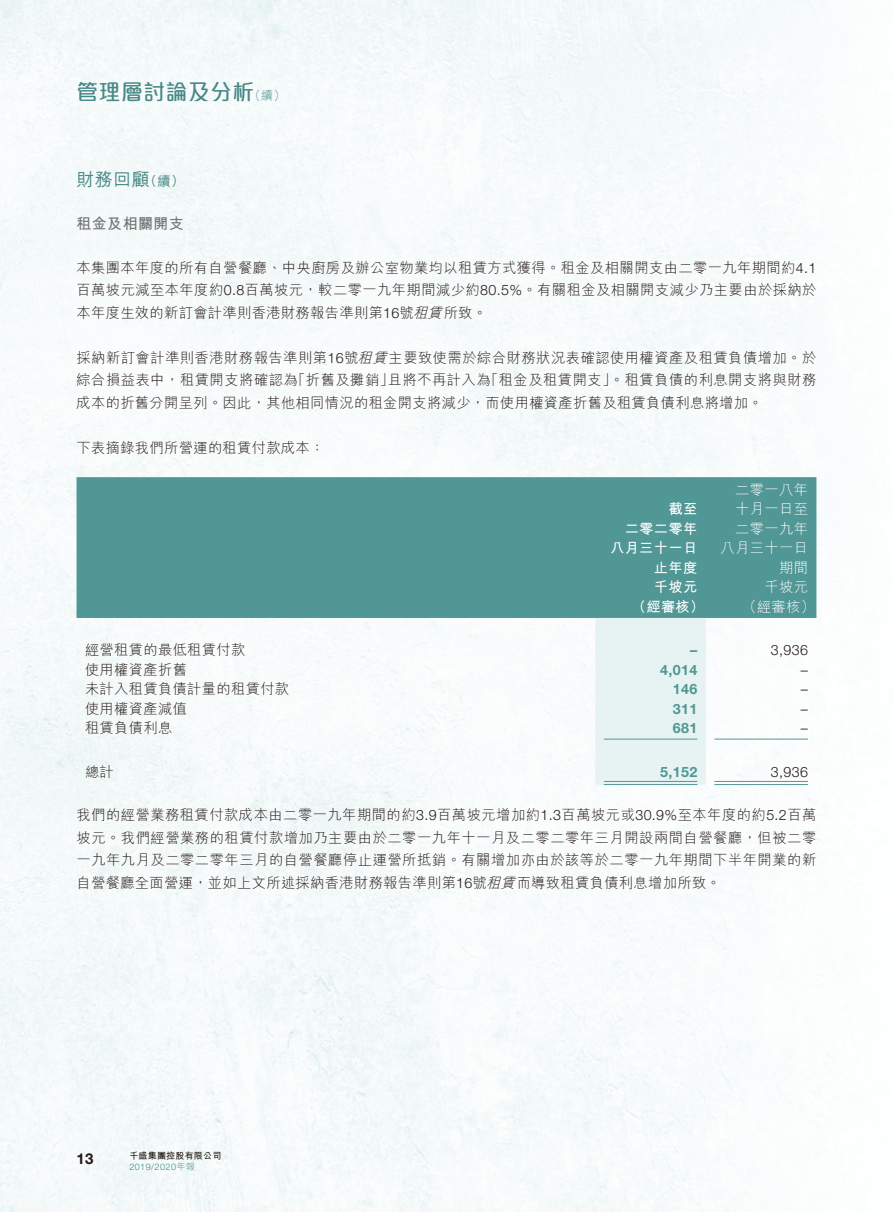
<style>
.page{position:relative;width:893px;height:1212px;background:#fff}
.page>*{position:absolute;margin:0;border:0;box-sizing:border-box;transform-origin:0 0}
.t1{font:500 21.75px "M Elle HK";letter-spacing:.025em;color:#478887}
.t2{font:500 18px "M Hei HK";color:#478887}
.t3{font:700 15px "M Hei HK";letter-spacing:.025em;color:#727272}
.t4{font:700 15px "Helvetica Neue LT Std";color:#231916}
.t5{font:300 14.25px/22.5px "M Hei HK";letter-spacing:.025em;color:#231916;text-align:justify}
.t6{font:300 14.25px/19.5px "M Hei HK";letter-spacing:.025em;color:#fff;text-align:right}
.t7{font:700 14.25px/19.5px "M Hei HK";letter-spacing:.025em;color:#fff;text-align:right}
.t8{font:700 14.25px "Helvetica Neue LT Std";letter-spacing:.025em;color:#519795}
.t9{font:300 14.25px "Helvetica Neue LT Std";letter-spacing:.025em;color:#231916}
.t10{font:500 13.5px "M Hei HK";color:#478887}
.t11{font:300 12px "M Hei HK";color:#478887}
.t12{font:300 9px "Helvetica Neue LT Std";letter-spacing:.05em;color:#478887}
.t13{font:700 9px "M Hei HK";letter-spacing:.025em;color:#231916}
.s1{font-family:"Helvetica Neue LT Std"}
.s2{font-style:italic}
.s3{font-family:"M Hei HK"}
</style>
<div class="page">
<div style="left:0;top:0;width:830px;height:1212px;background:#f6fbfb"></div>
<div style="left:77px;top:477px;width:739px;height:141px;background:#519795"></div>
<div style="left:595px;top:618px;width:111px;height:167px;background:#e7f3f3"></div>
<hr style="left:604px;top:739px;width:93px;height:1px;background:#519795">
<hr style="left:714px;top:739px;width:94px;height:1px;background:#519795">
<hr style="left:604px;top:781px;width:93px;height:1px;background:#519795">
<hr style="left:604px;top:784px;width:93px;height:1px;background:#519795">
<hr style="left:714px;top:781px;width:94px;height:1px;background:#519795">
<hr style="left:714px;top:784px;width:94px;height:1px;background:#519795">
<h1 class="t1" style="left:77px;top:81px;width:179px">管理層討論及分析</h1>
<p class="t11" style="left:249px;top:90px;width:38px">（續(</p>
<p class="t2" style="left:77px;top:166px;width:75px">財務回顧</p>
<p class="t3" style="left:77px;top:212px;width:109px">租金及相關開支</p>
<p class="t5" style="left:77px;top:256px;width:741px">本集團本年度的所有自營餐廳、中央廚房及辦公室物業均以租賃方式獲得。租金及相關開支由二零一九年期間約<span class="s1">4.1</span>百萬坡元減至本年度約<span class="s1">0.8</span>百萬坡元，較二零一九年期間減少約<span class="s1">80.5%</span>。有關租金及相關開支減少乃主要由於採納於本年度生效的新訂會計準則香港財務報告準則第<span class="s1">16</span>號<span class="s2">租賃</span>所致。</p>
<p class="t5" style="left:77px;top:346px;width:741px;text-align:right">採納新訂會計準則香港財務報告準則第<span class="s1">16</span>號<span class="s2">租賃</span>主要致使需於綜合財務狀況表確認使用權資產及租賃負債增加。於「租金及租賃開支」。租賃負債的利息開支將與財務</p>
<p class="t10" style="left:144px;top:171px;width:43px">（續(</p>
<p class="t5" style="left:77px;top:369px;width:688px">綜合損益表中，租賃開支將確認為<br>成本的折舊分開呈列。因此，其他相同情況的租金開支將減少，而使用權資產折舊及租賃負債利息將增加。</p>
<p class="t5" style="left:77px;top:436px;width:249px">下表摘錄我們所營運的租賃付款成本：</p>
<p class="t5" style="left:388px;top:369px;width:104px">且將不再計入為</p>
<p class="t5" style="left:291px;top:369px;width:104px">「折舊及攤銷」</p>
<p class="t7" style="left:610px;top:498px;width:89px">截至<br>二零二零年八月三十一日止年度</p>
<p class="t7" style="left:654px;top:576px;width:45px">千坡元</p>
<p class="t6" style="left:721px;top:480px;width:89px">二零一八年十月一日至二零一九年八月三十一日期間<br>千坡元</p>
<p class="t7" style="left:632px;top:596px;width:74px">（經審核）</p>
<p class="t6" style="left:742px;top:597px;width:74px">（經審核(</p>
<p class="t5" style="left:85px;top:638px;width:162px">經營租賃的最低租賃付款</p>
<p class="t8" style="left:690px;top:641px;width:9px">–</p>
<p class="t9" style="left:771px;top:641px;width:39px">3,936</p>
<p class="t5" style="left:85px;top:658px;width:103px">使用權資產折舊</p>
<p class="t8" style="left:660px;top:661px;width:39px">4,014</p>
<p class="t9" style="left:801px;top:661px;width:9px">–</p>
<p class="t5" style="left:85px;top:677px;width:206px">未計入租賃負債計量的租賃付款</p>
<p class="t8" style="left:673px;top:680px;width:26px">146</p>
<p class="t9" style="left:801px;top:680px;width:9px">–</p>
<p class="t5" style="left:85px;top:697px;width:103px">使用權資產減值</p>
<p class="t8" style="left:673px;top:700px;width:26px">311</p>
<p class="t9" style="left:801px;top:700px;width:9px">–</p>
<p class="t5" style="left:85px;top:716px;width:89px">租賃負債利息</p>
<p class="t8" style="left:673px;top:719px;width:26px">681</p>
<p class="t9" style="left:801px;top:719px;width:9px">–</p>
<p class="t5" style="left:85px;top:760px;width:30px">總計</p>
<p class="t5" style="left:77px;top:803px;width:741px">我們的經營業務租賃付款成本由二零一九年期間的約<span class="s1">3.9</span>百萬坡元增加約<span class="s1">1.3</span>百萬坡元或<span class="s1">30.9%</span>至本年度的約<span class="s1">5.2</span>百萬坡元。我們經營業務的租賃付款增加乃主要由於二零一九年十一月及二零二零年三月開設兩間自營餐廳，但被二零一九年九月及二零二零年三月的自營餐廳停止運營所抵銷。有關增加亦由於該等於二零一九年期間下半年開業的新自營餐廳全面營運，並如上文所述採納香港財務報告準則第<span class="s1">16</span>號<span class="s2">租賃</span>而導致租賃負債利息增加所致。</p>
<p class="t8" style="left:660px;top:763px;width:39px">5,152</p>
<p class="t9" style="left:771px;top:763px;width:39px">3,936</p>
<p class="t4" style="left:77px;top:1149px;width:19px">13</p>
<p class="t13" style="left:129px;top:1149px;width:94px">千盛集團控股有限公司</p>
<p class="t12" style="left:129px;top:1161px;width:67px">2019/2020<span class="s3">年報</span></p>
</div>
